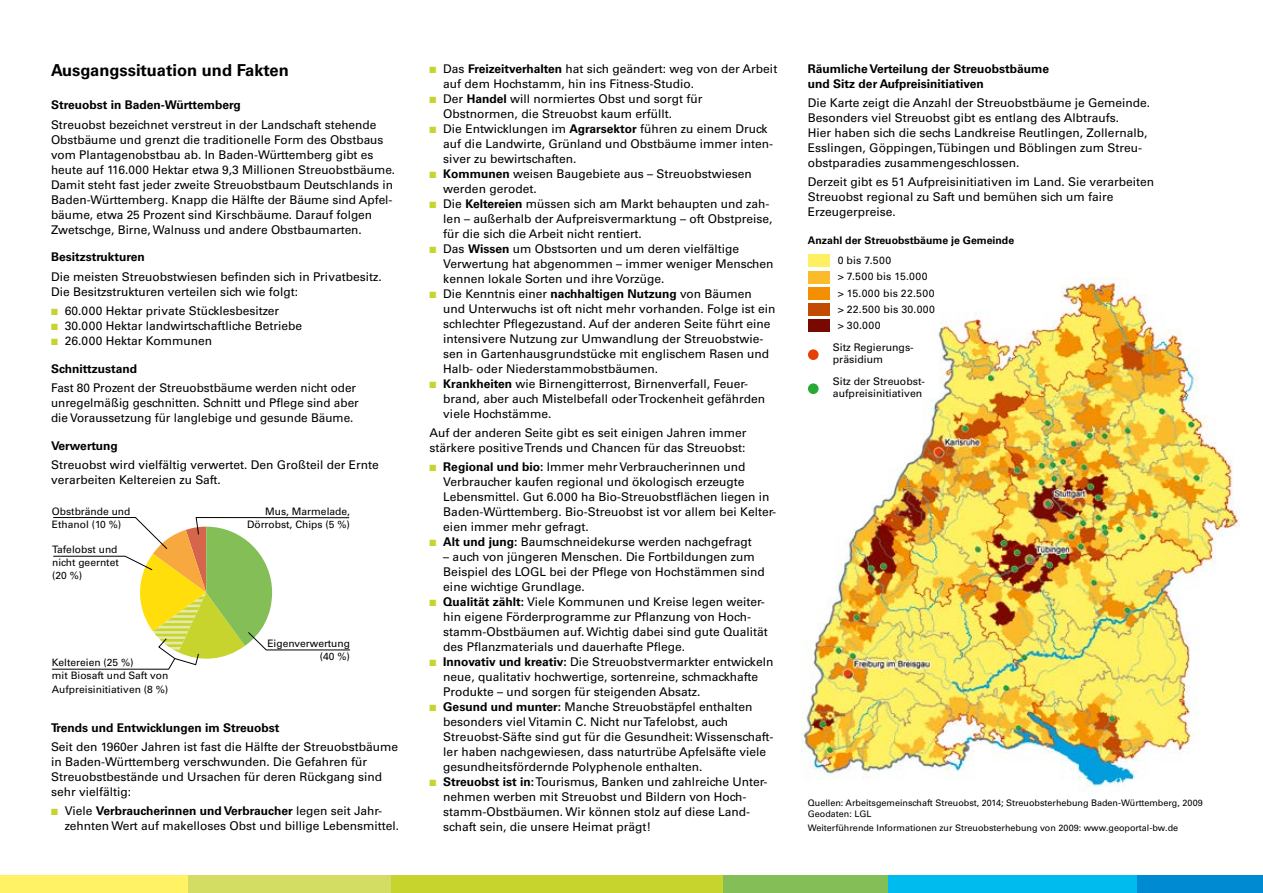
<style>
.page{position:relative;width:1263px;height:893px;background:#fff}
.page>*{position:absolute;margin:0;border:0;box-sizing:border-box;transform-origin:0 0}
.t1{font:700 16.5px "Univers LT";color:#000}
.t2{font:12px/15px "Univers LT";color:#000}
.t3{font:700 12px/15px "Univers LT";color:#000}
.t4{font:10.5px/16.2px "Univers LT";letter-spacing:.035em;color:#000}
.t5{font:10.5px/12px "Univers LT";color:#000}
.t6{font:700 10.5px "Univers LT";color:#000}
.t7{font:10.2px/13.2px "Univers LT";color:#000}
.t8{font:9px/10.5px "Univers LT";color:#000}
.s1{color:#c7d42d}
.s2{font-weight:700}
</style>
<div class="page">
<svg style="left:51px;top:517px;width:299px;height:153px"></svg>
<img style="left:801px;top:277px;width:438px;height:514px">
<div style="left:808px;top:383px;width:11px;height:11px;background:#28a835;border-radius:50%"></div>
<div style="left:808px;top:349px;width:11px;height:11px;background:#e74007;border-radius:50%"></div>
<div style="left:808px;top:254px;width:21px;height:13px;background:#fff062"></div>
<div style="left:808px;top:271px;width:21px;height:12px;background:#fbbb2b"></div>
<div style="left:808px;top:287px;width:21px;height:13px;background:#f38f00"></div>
<div style="left:808px;top:303px;width:21px;height:13px;background:#c34a01"></div>
<div style="left:808px;top:319px;width:21px;height:13px;background:#790800"></div>
<div style="left:111px;top:876px;width:296px;height:17px;background:#d3dd63"></div>
<div style="left:391px;top:876px;width:364px;height:17px;background:#c7d42d"></div>
<div style="left:724px;top:876px;width:176px;height:17px;background:#83be56"></div>
<div style="left:888px;top:876px;width:275px;height:17px;background:#0be"></div>
<div style="left:1138px;top:876px;width:125px;height:17px;background:#008ad2"></div>
<div style="left:0;top:876px;width:188px;height:17px;background:#fff264"></div>
<h1 class="t1" style="left:51px;top:61px;width:239px">Ausgangssituation und Fakten</h1>
<p class="t3" style="left:51px;top:98px;width:191px">Streuobst in Baden-Württemberg</p>
<p class="t2" style="left:51px;top:117px;width:346px">Streuobst bezeichnet verstreut in der Landschaft stehende Obstbäume und grenzt die traditionelle Form des Obstbaus vom Plantagenobstbau ab. In Baden-Württemberg gibt es heute auf 116.000 Hektar etwa 9,3 Millionen Streuobstbäume.<br>Damit steht fast jeder zweite Streuobstbaum Deutschlands in Baden-Württemberg. Knapp die Hälfte der Bäume sind Apfel&shy;bäume, etwa 25 Prozent sind Kirschbäume. Darauf folgen Zwetschge, Birne, Walnuss und andere Obstbaumarten.</p>
<p class="t3" style="left:51px;top:250px;width:95px">Besitzstrukturen</p>
<p class="t2" style="left:51px;top:269px;width:332px">Die meisten Streuobstwiesen befinden sich in Privatbesitz.<br>Die Besitzstrukturen verteilen sich wie folgt:</p>
<p class="t2" style="left:51px;top:303px;width:230px"><span class="s1">■</span> 60.000 Hektar private Stücklesbesitzer</p>
<p class="t2" style="left:51px;top:318px;width:253px"><span class="s1">■</span> 30.000 Hektar landwirtschaftliche Betriebe</p>
<p class="t2" style="left:51px;top:333px;width:163px"><span class="s1">■</span> 26.000 Hektar Kommunen</p>
<p class="t3" style="left:51px;top:361px;width:88px">Schnittzustand</p>
<p class="t2" style="left:51px;top:380px;width:309px">Fast 80 Prozent der Streuobstbäume werden nicht oder unregelmäßig geschnitten. Schnitt und Pflege sind aber die Voraussetzung für langlebige und gesunde Bäume.</p>
<p class="t3" style="left:51px;top:438px;width:68px">Verwertung</p>
<p class="t2" style="left:51px;top:457px;width:329px">Streuobst wird vielfältig verwertet. Den Großteil der Ernte verarbeiten Keltereien zu Saft.</p>
<p class="t7" style="left:52px;top:505px;width:80px">Obstbrände und<br>Ethanol (10 %)</p>
<p class="t7" style="left:52px;top:543px;width:68px">Tafelobst und nicht geerntet (20 %)</p>
<p class="t7" style="left:52px;top:656px;width:118px">Keltereien (25 %)<br>mit Biosaft und Saft von<br>Aufpreisinitiativen (8 %)</p>
<p class="t7" style="left:247px;top:505px;width:104px;text-align:right">Mus, Marmelade,<br>Dörrobst, Chips (5 %)</p>
<p class="t7" style="left:267px;top:636px;width:84px;text-align:right">Eigenverwertung (40 %)</p>
<p class="t3" style="left:51px;top:720px;width:230px">Trends und Entwicklungen im Streuobst</p>
<p class="t2" style="left:51px;top:739px;width:349px">Seit den 1960er Jahren ist fast die Hälfte der Streuobstbäume in Baden-Württemberg verschwunden. Die Gefahren für Streuobstbestände und Ursachen für deren Rückgang sind sehr vielfältig:</p>
<p class="t2" style="left:65px;top:804px;width:336px;text-indent:-14px"><span class="s1">■</span> Viele <span class="s2">Verbraucherinnen und Verbraucher</span> legen seit Jahr&shy;zehnten Wert auf makelloses Obst und billige Lebensmittel.</p>
<p class="t2" style="left:443px;top:61px;width:335px;text-indent:-14px"><span class="s1">■</span> Das <span class="s2">Freizeitverhalten</span> hat sich geändert: weg von der Arbeit auf dem Hochstamm, hin ins Fitness-Studio.</p>
<p class="t2" style="left:443px;top:91px;width:261px;text-indent:-14px"><span class="s1">■</span> Der <span class="s2">Handel</span> will normiertes Obst und sorgt für<br>Obstnormen, die Streuobst kaum erfüllt.</p>
<p class="t2" style="left:443px;top:121px;width:331px;text-indent:-14px"><span class="s1">■</span> Die Entwicklungen im <span class="s2">Agrarsektor</span> führen zu einem Druck auf die Landwirte, Grünland und Obstbäume immer inten&shy;siver zu bewirtschaften.</p>
<p class="t2" style="left:443px;top:166px;width:310px;text-indent:-14px"><span class="s1">■</span> <span class="s2">Kommunen</span> weisen Baugebiete aus – Streuobstwiesen werden gerodet.</p>
<p class="t2" style="left:443px;top:196px;width:331px;text-indent:-14px"><span class="s1">■</span> Die <span class="s2">Keltereien</span> müssen sich am Markt behaupten und zah&shy;len – außerhalb der Aufpreisvermarktung – oft Obstpreise, für die sich die Arbeit nicht rentiert.</p>
<p class="t2" style="left:443px;top:241px;width:332px;text-indent:-14px"><span class="s1">■</span> Das <span class="s2">Wissen</span> um Obstsorten und um deren vielfältige<br>Verwertung hat abgenommen – immer weniger Menschen kennen lokale Sorten und ihre Vorzüge.</p>
<p class="t2" style="left:443px;top:286px;width:334px;text-indent:-14px"><span class="s1">■</span> Die Kenntnis einer <span class="s2">nachhaltigen Nutzung</span> von Bäumen und Unterwuchs ist oft nicht mehr vorhanden. Folge ist ein schlechter Pflegezustand. Auf der anderen Seite führt eine intensivere Nutzung zur Umwandlung der Streuobstwie&shy;sen in Gartenhausgrundstücke mit englischem Rasen und Halb- oder Niederstammobstbäumen.</p>
<p class="t2" style="left:443px;top:376px;width:323px;text-indent:-14px"><span class="s1">■</span> <span class="s2">Krankheiten</span> wie Birnengitterrost, Birnenverfall, Feuer&shy;brand, aber auch Mistelbefall oder Trockenheit gefährden viele Hochstämme.</p>
<p class="t2" style="left:429px;top:425px;width:318px">Auf der anderen Seite gibt es seit einigen Jahren immer stärkere positive Trends und Chancen für das Streuobst:</p>
<p class="t2" style="left:443px;top:460px;width:334px;text-indent:-14px"><span class="s1">■</span> <span class="s2">Regional und bio:</span> Immer mehr Verbraucherinnen und Verbraucher kaufen regional und ökologisch erzeugte Lebensmittel. Gut 6.000 ha Bio-Streuobstflächen liegen in Baden-Württemberg. Bio-Streuobst ist vor allem bei Kelter&shy;eien immer mehr gefragt.</p>
<p class="t2" style="left:429px;top:535px;width:324px"><span class="s1">■</span> <span class="s2">Alt und jung:</span> Baumschneidekurse werden nachgefragt</p>
<p class="t2" style="left:443px;top:550px;width:323px">– auch von jüngeren Menschen. Die Fortbildungen zum<br>Beispiel des LOGL bei der Pflege von Hochstämmen sind eine wichtige Grundlage.</p>
<p class="t2" style="left:443px;top:595px;width:326px;text-indent:-14px"><span class="s1">■</span> <span class="s2">Qualität zählt:</span> Viele Kommunen und Kreise legen weiter&shy;hin eigene Förderprogramme zur Pflanzung von Hoch&shy;stamm-Obstbäumen auf. Wichtig dabei sind gute Qualität des Pflanzmaterials und dauerhafte Pflege.</p>
<p class="t2" style="left:443px;top:655px;width:331px;text-indent:-14px"><span class="s1">■</span> <span class="s2">Innovativ und kreativ:</span> Die Streuobstvermarkter entwickeln neue, qualitativ hochwertige, sortenreine, schmackhafte<br>Produkte – und sorgen für steigenden Absatz.</p>
<p class="t2" style="left:443px;top:700px;width:332px;text-indent:-14px"><span class="s1">■</span> <span class="s2">Gesund und munter:</span> Manche Streuobstäpfel enthalten besonders viel Vitamin C. Nicht nur Tafelobst, auch Streuobst-Säfte sind gut für die Gesundheit: Wissenschaft&shy;ler haben nachgewiesen, dass naturtrübe Apfelsäfte viele gesundheitsfördernde Polyphenole enthalten.</p>
<p class="t2" style="left:443px;top:775px;width:325px;text-indent:-14px"><span class="s1">■</span> <span class="s2">Streuobst ist in:</span> Tourismus, Banken und zahlreiche Unter&shy;nehmen werben mit Streuobst und Bildern von Hoch&shy;stamm-Obstbäumen. Wir können stolz auf diese Land&shy;schaft sein, die unsere Heimat prägt!</p>
<p class="t3" style="left:808px;top:61px;width:243px">Räumliche Verteilung der Streuobstbäume und Sitz der Aufpreisinitiativen</p>
<p class="t2" style="left:808px;top:95px;width:344px">Die Karte zeigt die Anzahl der Streuobstbäume je Gemeinde.<br>Besonders viel Streuobst gibt es entlang des Albtraufs.<br>Hier haben sich die sechs Landkreise Reutlingen, Zollernalb, Esslingen, Göppingen, Tübingen und Böblingen zum Streu&shy;obstparadies zusammengeschlossen.</p>
<p class="t2" style="left:808px;top:175px;width:348px">Derzeit gibt es 51 Aufpreisinitiativen im Land. Sie verarbeiten<br>Streuobst regional zu Saft und bemühen sich um faire<br>Erzeugerpreise.</p>
<p class="t6" style="left:808px;top:234px;width:208px">Anzahl der Streuobstbäume je Gemeinde</p>
<p class="t4" style="left:838px;top:252px;width:99px">0 bis 7.500<br>&gt; 7.500 bis 15.000 &gt; 15.000 bis 22.500 &gt; 22.500 bis 30.000 &gt; 30.000</p>
<p class="t5" style="left:833px;top:341px;width:82px">Sitz Regierungs&shy;präsidium</p>
<p class="t5" style="left:833px;top:375px;width:94px">Sitz der Streuobst&shy;aufpreisinitiativen</p>
<p class="t8" style="left:808px;top:798px;width:396px">Quellen: Arbeitsgemeinschaft Streuobst, 2014; Streuobsterhebung Baden-Württemberg, 2009<br>Geodaten: LGL</p>
<p class="t8" style="left:808px;top:823px;width:372px">Weiterführende Informationen zur Streuobsterhebung von 2009: www.geoportal-bw.de</p>
</div>
